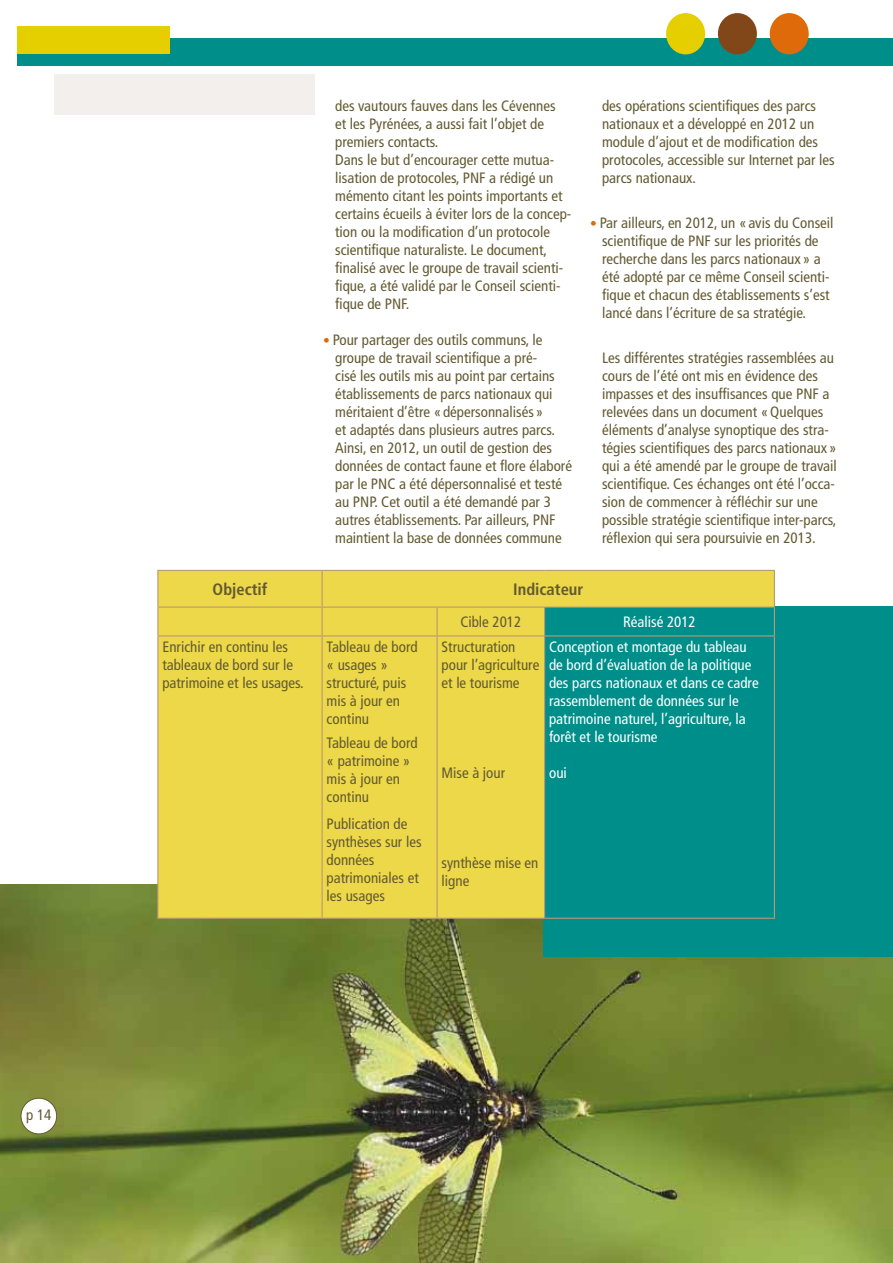
<style>
.page{position:relative;width:893px;height:1263px;background:#fff}
.page>*{position:absolute;margin:0;border:0;box-sizing:border-box;transform-origin:0 0}
.t1{font:700 condensed 16.5px "Frutiger LT Std";color:#635a32}
.t2{font:condensed 15px/18px "Frutiger LT Std";color:#635a32}
.t3{font:condensed 15px/18px "Frutiger LT Std";color:#fff}
.s1{font-size:13.5px;color:#de6a09}
</style>
<div class="page">
<img style="left:0;top:884px;width:893px;height:379px">
<div style="left:544px;top:606px;width:349px;height:350px;background:#008e8b"></div>
<div style="left:54px;top:75px;width:261px;height:40px;background:#f2efec"></div>
<div style="left:18px;top:38px;width:875px;height:28px;background:#008e8b"></div>
<div style="left:666px;top:13px;width:39px;height:41px;background:#e6cf00;border-radius:50%"></div>
<div style="left:718px;top:13px;width:39px;height:41px;background:#824719;border-radius:50%"></div>
<div style="left:770px;top:13px;width:39px;height:41px;background:#de6a09;border-radius:50%"></div>
<div style="left:17px;top:26px;width:152px;height:28px;background:#e6cf00"></div>
<div style="left:158px;top:571px;width:616px;height:347px;background:#ecd848"></div>
<svg style="left:545px;top:608px;width:229px;height:310px"></svg>
<hr style="left:157px;top:570px;width:165px;height:1px;background:#bb9875">
<hr style="left:157px;top:571px;width:1px;height:35px;background:#bb9875">
<hr style="left:322px;top:570px;width:115px;height:1px;background:#bb9875">
<hr style="left:322px;top:571px;width:1px;height:35px;background:#bb9875">
<hr style="left:437px;top:570px;width:108px;height:1px;background:#bb9875">
<hr style="left:545px;top:570px;width:230px;height:1px;background:#bb9875">
<hr style="left:774px;top:571px;width:1px;height:35px;background:#bb9875">
<hr style="left:157px;top:606px;width:165px;height:2px;background:#bb9875">
<svg style="left:157px;top:608px;width:1px;height:27px"></svg>
<hr style="left:322px;top:606px;width:115px;height:2px;background:#bb9875">
<svg style="left:322px;top:608px;width:1px;height:27px"></svg>
<hr style="left:437px;top:606px;width:108px;height:2px;background:#bb9875">
<svg style="left:437px;top:608px;width:1px;height:27px"></svg>
<hr style="left:545px;top:606px;width:230px;height:2px;background:#bb9875">
<svg style="left:544px;top:608px;width:1px;height:27px"></svg>
<svg style="left:774px;top:608px;width:1px;height:27px"></svg>
<hr style="left:157px;top:635px;width:165px;height:1px;background:#bb9875">
<hr style="left:157px;top:636px;width:1px;height:282px;background:#bb9875">
<hr style="left:322px;top:635px;width:115px;height:1px;background:#bb9875">
<hr style="left:322px;top:636px;width:1px;height:282px;background:#bb9875">
<hr style="left:437px;top:635px;width:108px;height:1px;background:#bb9875">
<hr style="left:437px;top:636px;width:1px;height:282px;background:#bb9875">
<hr style="left:545px;top:635px;width:230px;height:1px;background:#bb9875">
<hr style="left:544px;top:636px;width:1px;height:282px;background:#bb9875">
<hr style="left:774px;top:636px;width:1px;height:282px;background:#bb9875">
<hr style="left:157px;top:918px;width:165px;height:1px;background:#bb9875">
<hr style="left:322px;top:918px;width:115px;height:1px;background:#bb9875">
<hr style="left:437px;top:918px;width:108px;height:1px;background:#bb9875">
<hr style="left:545px;top:918px;width:230px;height:1px;background:#bb9875">
<div style="left:21px;top:1098px;width:36px;height:36px;background:#fff;border-radius:50%"></div>
<div style="left:21px;top:1098px;width:36px;height:36px;border:1px solid #635a32;border-radius:50%"></div>
<p class="t2" style="left:26px;top:1106px;width:27px">p 14</p>
<p class="t2" style="left:335px;top:97px;width:238px">des vautours fauves dans les Cévennes<br>et les Pyrénées, a aussi fait l’objet de premiers contacts.<br>Dans le but d’encourager cette mutua&shy;lisation de protocoles, PNF a rédigé un mémento citant les points importants et certains écueils à éviter lors de la concep&shy;tion ou la modification d’un protocole scientifique naturaliste. Le document, finalisé avec le groupe de travail scienti&shy;fique, a été validé par le Conseil scienti&shy;fique de PNF.</p>
<p class="t2" style="left:335px;top:331px;width:238px;text-indent:-12px"><span class="s1">•</span> Pour partager des outils communs, le groupe de travail scientifique a pré-<br>cisé les outils mis au point par certains établissements de parcs nationaux qui méritaient d’être «dépersonnalisés »<br>et adaptés dans plusieurs autres parcs.<br>Ainsi, en 2012, un outil de gestion des données de contact faune et flore élaboré par le PNC a été dépersonnalisé et testé au PNP. Cet outil a été demandé par 3 autres établissements. Par ailleurs, PNF maintient la base de données commune</p>
<p class="t2" style="left:602px;top:97px;width:234px">des opérations scientifiques des parcs nationaux et a développé en 2012 un module d’ajout et de modification des protocoles, accessible sur Internet par les parcs nationaux.</p>
<p class="t2" style="left:602px;top:214px;width:233px;text-indent:-12px"><span class="s1">•</span> Par ailleurs, en 2012, un « avis du Conseil scientifique de PNF sur les priorités de recherche dans les parcs nationaux» a été adopté par ce même Conseil scienti&shy;fique et chacun des établissements s’est lancé dans l’écriture de sa stratégie.</p>
<p class="t2" style="left:602px;top:349px;width:236px">Les différentes stratégies rassemblées au cours de l’été ont mis en évidence des impasses et des insuffisances que PNF a relevées dans un document «Quelques éléments d’analyse synoptique des stra&shy;tégies scientifiques des parcs nationaux» qui a été amendé par le groupe de travail scientifique. Ces échanges ont été l’occa&shy;sion de commencer à réfléchir sur une possible stratégie scientifique inter-parcs, réflexion qui sera poursuivie en 2013.</p>
<p class="t1" style="left:213px;top:579px;width:56px">Objectif</p>
<p class="t1" style="left:513px;top:579px;width:72px">Indicateur</p>
<p class="t2" style="left:460px;top:613px;width:62px">Cible 2012</p>
<p class="t3" style="left:623px;top:613px;width:74px">Réalisé 2012</p>
<p class="t2" style="left:162px;top:638px;width:143px">Enrichir en continu les tableaux de bord sur le patrimoine et les usages.</p>
<p class="t2" style="left:327px;top:638px;width:93px">Tableau de bord « usages » structuré, puis mis à jour en continu</p>
<p class="t2" style="left:327px;top:734px;width:93px">Tableau de bord « patrimoine » mis à jour en continu</p>
<p class="t2" style="left:327px;top:815px;width:96px">Publication de synthèses sur les données patrimoniales et les usages</p>
<p class="t3" style="left:549px;top:638px;width:211px">Conception et montage du tableau de bord d’évaluation de la politique des parcs nationaux et dans ce cadre rassemblement de données sur le patrimoine naturel, l’agriculture, la forêt et le tourisme</p>
<p class="t3" style="left:549px;top:764px;width:19px">oui</p>
<p class="t2" style="left:442px;top:638px;width:99px">Structuration pour l’agriculture et le tourisme</p>
<p class="t2" style="left:442px;top:764px;width:65px">Mise à jour</p>
<p class="t2" style="left:442px;top:854px;width:98px">synthèse mise en ligne</p>
</div>
